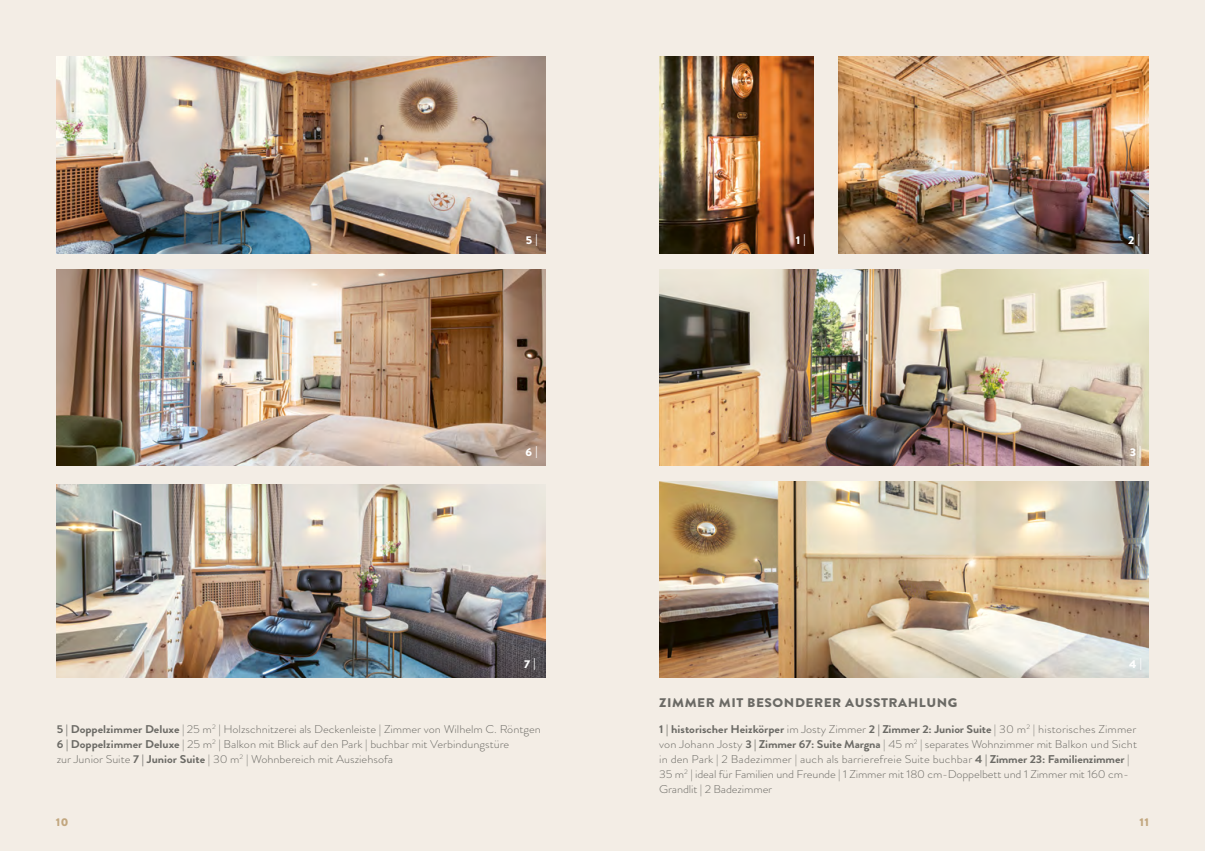
<style>
.page{position:relative;width:1205px;height:851px;background:#fff}
.page>*{position:absolute;margin:0;border:0;box-sizing:border-box;transform-origin:0 0}
.t1{font:900 12.5px "Brandon Grotesque";letter-spacing:.04em;color:#6b6a65;scale:1.09 1}
.t2{font:300 11.25px/15px "Brandon Grotesque";color:#6b6a65;scale:1.09 1}
.t3{font:900 11.25px "Brandon Grotesque";color:#fff;scale:1.09 1}
.t4{font:900 11.25px "Brandon Grotesque";color:#c2a77f;scale:1.09 1}
.s1{font-weight:700}
</style>
<div class="page">
<div style="left:0;top:0;width:1205px;height:850px;background:#f3ede5"></div>
<img style="left:57px;top:57px;width:489px;height:196px">
<img style="left:57px;top:484px;width:489px;height:193px">
<img style="left:659px;top:481px;width:489px;height:196px">
<img style="left:659px;top:269px;width:489px;height:196px">
<img style="left:838px;top:57px;width:310px;height:196px">
<img style="left:659px;top:57px;width:154px;height:196px">
<img style="left:57px;top:269px;width:489px;height:196px">
<p class="t3" style="left:526px;top:232px;width:12px">5 |</p>
<p class="t3" style="left:796px;top:232px;width:11px">1 |</p>
<p class="t3" style="left:1128px;top:232px;width:12px">2 |</p>
<p class="t3" style="left:526px;top:444px;width:12px">6 |</p>
<p class="t3" style="left:1129px;top:444px;width:12px">3 |</p>
<p class="t3" style="left:524px;top:656px;width:12px">7 |</p>
<p class="t3" style="left:1129px;top:656px;width:13px">4 |</p>
<p class="t2" style="left:57px;top:721px;width:446px"><span class="s1">5 | Doppelzimmer Deluxe</span> | 25 m<sup>2</sup> | Holzschnitzerei als Deckenleiste | Zimmer von Wilhelm C. Röntgen<br><span class="s1">6 | Doppelzimmer Deluxe</span> | 25 m<sup>2</sup> | Balkon mit Blick auf den Park | buchbar mit Verbindungstüre<br>zur Junior Suite <span class="s1">7 | Junior Suite</span> | 30 m<sup>2</sup> | Wohnbereich mit Ausziehsofa</p>
<p class="t1" style="left:659px;top:694px;width:275px">ZIMMER MIT BESONDERER AUSSTRAHLUNG</p>
<p class="t2" style="left:659px;top:721px;width:440px"><span class="s1">1 | historischer Heizkörper</span> im Josty Zimmer <span class="s1">2 | Zimmer 2: Junior Suite</span> | 30 m<sup>2</sup> | historisches Zimmer von Johann Josty <span class="s1">3 | Zimmer 67: Suite Margna</span> | 45 m<sup>2</sup> | separates Wohnzimmer mit Balkon und Sicht in den Park | 2 Badezimmer | auch als barrierefreie Suite buchbar <span class="s1">4 | Zimmer 23: Familienzimmer</span> | 35 m<sup>2</sup> | ideal für Familien und Freunde | 1 Zimmer mit 180 cm-Doppelbett und 1 Zimmer mit 160 cm-Grandlit | 2 Badezimmer</p>
<p class="t4" style="left:56px;top:813px;width:13px">10</p>
<p class="t4" style="left:1139px;top:813px;width:10px">11</p>
</div>
